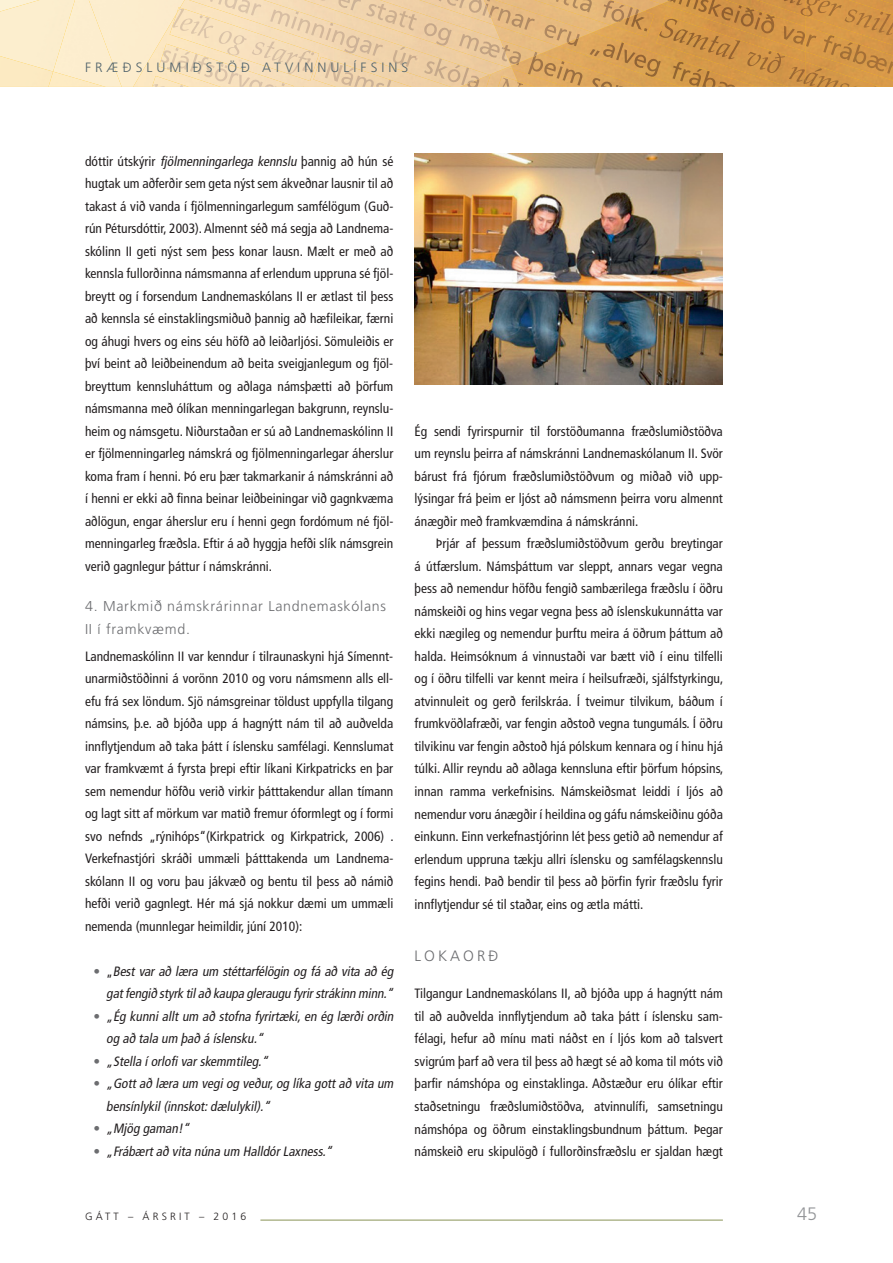
<style>
.page{position:relative;width:893px;height:1263px;background:#fff}
.page>*{position:absolute;margin:0;border:0;box-sizing:border-box;transform-origin:0 0}
.t1{font:300 18px "Frutiger LT Std";color:#939598}
.t2{font:300 15px "Frutiger LT Std";letter-spacing:.2em;color:#6c6d70}
.t3{font:300 14.25px/22.5px "Frutiger LT Std";letter-spacing:.05em;color:#6c6d70}
.t4{font:condensed 13.5px/22.5px "Frutiger LT Std";color:#231f20;text-align:justify}
.t5{font:italic condensed 13.5px/22.5px "Frutiger LT Std";color:#231f20}
.t6{font:300 13.5px "Frutiger LT Std";letter-spacing:.3em;color:#50636c}
.t7{font:300 10.5px "Frutiger LT Std";letter-spacing:.3em;color:#231f20}
.s1{font-style:italic}
.s2{font-style:normal;color:#6c6d70}
.s3{font-style:normal}
</style>
<div class="page">
<hr style="left:260px;top:1220px;width:463px;height:1px;background:#899356">
<img style="left:881px;top:81px;width:12px;height:6px">
<img style="left:805px;top:0;width:88px;height:26px">
<img style="left:805px;top:26px;width:88px;height:55px">
<img style="left:805px;top:62px;width:76px;height:25px">
<img style="left:661px;top:0;width:144px;height:16px">
<img style="left:610px;top:11px;width:44px;height:21px">
<img style="left:656px;top:16px;width:149px;height:71px">
<img style="left:559px;top:32px;width:198px;height:55px">
<img style="left:512px;top:53px;width:130px;height:34px">
<img style="left:520px;top:81px;width:15px;height:6px">
<img style="left:644px;top:0;width:17px;height:11px">
<img style="left:593px;top:25px;width:17px;height:7px">
<img style="left:541px;top:46px;width:18px;height:7px">
<img style="left:650px;top:0;width:21px;height:4px">
<img style="left:593px;top:0;width:51px;height:25px">
<img style="left:511px;top:0;width:82px;height:46px">
<img style="left:511px;top:40px;width:30px;height:26px">
<img style="left:507px;top:67px;width:10px;height:9px">
<img style="left:507px;top:76px;width:13px;height:11px">
<img style="left:489px;top:0;width:22px;height:67px">
<img style="left:189px;top:0;width:300px;height:87px">
<img style="left:185px;top:8px;width:134px;height:73px">
<img style="left:313px;top:57px;width:99px;height:30px">
<img style="left:185px;top:44px;width:108px;height:43px">
<img style="left:185px;top:76px;width:4px;height:11px">
<img style="left:48px;top:72px;width:5px;height:15px">
<img style="left:122px;top:0;width:63px;height:87px">
<svg style="left:177px;top:7px;width:3px;height:6px"></svg>
<img style="left:0;top:0;width:53px;height:72px">
<img style="left:53px;top:0;width:69px;height:87px">
<img style="left:0;top:0;width:39px;height:12px">
<svg style="left:880px;top:0;width:13px;height:4px"></svg>
<img style="left:415px;top:153px;width:308px;height:231px">
<p class="t6" style="left:85px;top:60px;width:325px">FRÆÐSLUMIÐSTÖÐ ATVINNULÍFSINS</p>
<p class="t4" style="left:85px;top:150px;width:310px">dóttir útskýrir <span class="s1">fjölmenningarlega kennslu</span> þannig að hún sé hugtak um aðferðir sem geta nýst sem ákveðnar lausnir til að takast á við vanda í fjölmenningarlegum samfélögum (Guð&shy;rún Pétursdóttir, 2003). Almennt séð má segja að Landnema&shy;skólinn II geti nýst sem þess konar lausn. Mælt er með að kennsla fullorðinna námsmanna af erlendum uppruna sé fjöl&shy;breytt og í forsendum Landnemaskólans II er ætlast til þess að kennsla sé einstaklingsmiðuð þannig að hæfileikar, færni og áhugi hvers og eins séu höfð að leiðarljósi. Sömuleiðis er því beint að leiðbeinendum að beita sveigjanlegum og fjöl&shy;breyttum kennsluháttum og aðlaga námsþætti að þörfum námsmanna með ólíkan menningarlegan bakgrunn, reynslu&shy;heim og námsgetu. Niðurstaðan er sú að Landnemaskólinn II er fjölmenningarleg námskrá og fjölmenningarlegar áherslur koma fram í henni. Þó eru þær takmarkanir á námskránni að í henni er ekki að finna beinar leiðbeiningar við gagnkvæma aðlögun, engar áherslur eru í henni gegn fordómum né fjöl&shy;menningarleg fræðsla. Eftir á að hyggja hefði slík námsgrein verið gagnlegur þáttur í námskránni.</p>
<p class="t3" style="left:85px;top:595px;width:302px">4. Markmið námskrárinnar Landnemaskólans<br>II í framkvæmd.</p>
<p class="t4" style="left:85px;top:645px;width:310px">Landnemaskólinn II var kenndur í tilraunaskyni hjá Símennt&shy;unarmiðstöðinni á vorönn 2010 og voru námsmenn alls ell&shy;efu frá sex löndum. Sjö námsgreinar töldust uppfylla tilgang námsins, þ.e. að bjóða upp á hagnýtt nám til að auðvelda innflytjendum að taka þátt í íslensku samfélagi. Kennslumat var framkvæmt á fyrsta þrepi eftir líkani Kirkpatricks en þar sem nemendur höfðu verið virkir þátttakendur allan tímann og lagt sitt af mörkum var matið fremur óformlegt og í formi svo nefnds „rýnihóps“(Kirkpatrick og Kirkpatrick, 2006) .<br>Verkefnastjóri skráði ummæli þátttakenda um Landnema&shy;skólann II og voru þau jákvæð og bentu til þess að námið hefði verið gagnlegt. Hér má sjá nokkur dæmi um ummæli nemenda (munnlegar heimildir, júní 2010):</p>
<p class="t5" style="left:94px;top:960px;width:304px;text-align:right"><span class="s2">•</span> <span class="s3">„</span> Best var að læra um stéttarfélögin og fá að vita að ég gatfengið styrk tilað kaupa gleraugu fyrirstrákinn minn.“</p>
<p class="t5" style="left:106px;top:1005px;width:291px;text-indent:-13px"><span class="s2">•</span> „Ég kunni allt um að stofna fyrirtæki,en ég lærði orðin og að tala um það á íslensku.“</p>
<p class="t5" style="left:94px;top:1050px;width:179px"><span class="s2">•</span> „Stella íorlofivarskemmtileg.“</p>
<p class="t5" style="left:106px;top:1072px;width:291px;text-indent:-13px"><span class="s2">•</span> „Gottað læra um vegiog veður,og líka gottað vita um bensínlykil(innskot:dælulykil).“</p>
<p class="t5" style="left:94px;top:1117px;width:100px"><span class="s2">•</span> „Mjög gaman!“</p>
<p class="t5" style="left:94px;top:1140px;width:243px"><span class="s2">•</span> „Frábærtað vita núna um HalldórLaxness.“</p>
<p class="t4" style="left:415px;top:420px;width:310px">Ég sendi fyrirspurnir til forstöðumanna fræðslumiðstöðva um reynslu þeirra af námskránni Landnemaskólanum II. Svör bárust frá fjórum fræðslumiðstöðvum og miðað við upp&shy;lýsingar frá þeim er ljóst að námsmenn þeirra voru almennt ánægðir með framkvæmdina á námskránni.</p>
<p class="t4" style="left:415px;top:533px;width:310px;text-indent:21px">Þrjár af þessum fræðslumiðstöðvum gerðu breytingar á útfærslum. Námsþáttum var sleppt, annars vegar vegna þess að nemendur höfðu fengið sambærilega fræðslu í öðru námskeiði og hins vegar vegna þess að íslenskukunnátta var ekki nægileg og nemendur þurftu meira á öðrum þáttum að halda. Heimsóknum á vinnustaði var bætt við í einu tilfelli og í öðru tilfelli var kennt meira í heilsufræði, sjálfstyrkingu, atvinnuleit og gerð ferilskráa. Í tveimur tilvikum, báðum í frumkvöðlafræði, var fengin aðstoð vegna tungumáls. Í öðru tilvikinu var fengin aðstoð hjá pólskum kennara og í hinu hjá túlki. Allir reyndu að aðlaga kennsluna eftir þörfum hópsins, innan ramma verkefnisins. Námskeiðsmat leiddi í ljós að nemendur voru ánægðir í heildina og gáfu námskeiðinu góða einkunn. Einn verkefnastjórinn lét þess getið að nemendur af erlendum uppruna tækju allri íslensku og samfélagskennslu fegins hendi. Það bendir til þess að þörfin fyrir fræðslu fyrir innflytjendur sé til staðar, eins og ætla mátti.</p>
<p class="t2" style="left:415px;top:947px;width:85px">LOKAORÐ</p>
<p class="t4" style="left:415px;top:982px;width:310px">Tilgangur Landnemaskólans II, að bjóða upp á hagnýtt nám til að auðvelda innflytjendum að taka þátt í íslensku sam&shy;félagi, hefur að mínu mati náðst en í ljós kom að talsvert svigrúm þarf að vera til þess að hægt sé að koma til móts við þarfir námshópa og einstaklinga. Aðstæður eru ólíkar eftir staðsetningu fræðslumiðstöðva, atvinnulífi, samsetningu námshópa og öðrum einstaklingsbundnum þáttum. Þegar námskeið eru skipulögð í fullorðinsfræðslu er sjaldan hægt</p>
<p class="t7" style="left:85px;top:1211px;width:163px">GÁTT – ÁRSRIT – 2016</p>
<h1 class="t1" style="left:797px;top:1204px;width:22px">45</h1>
</div>
